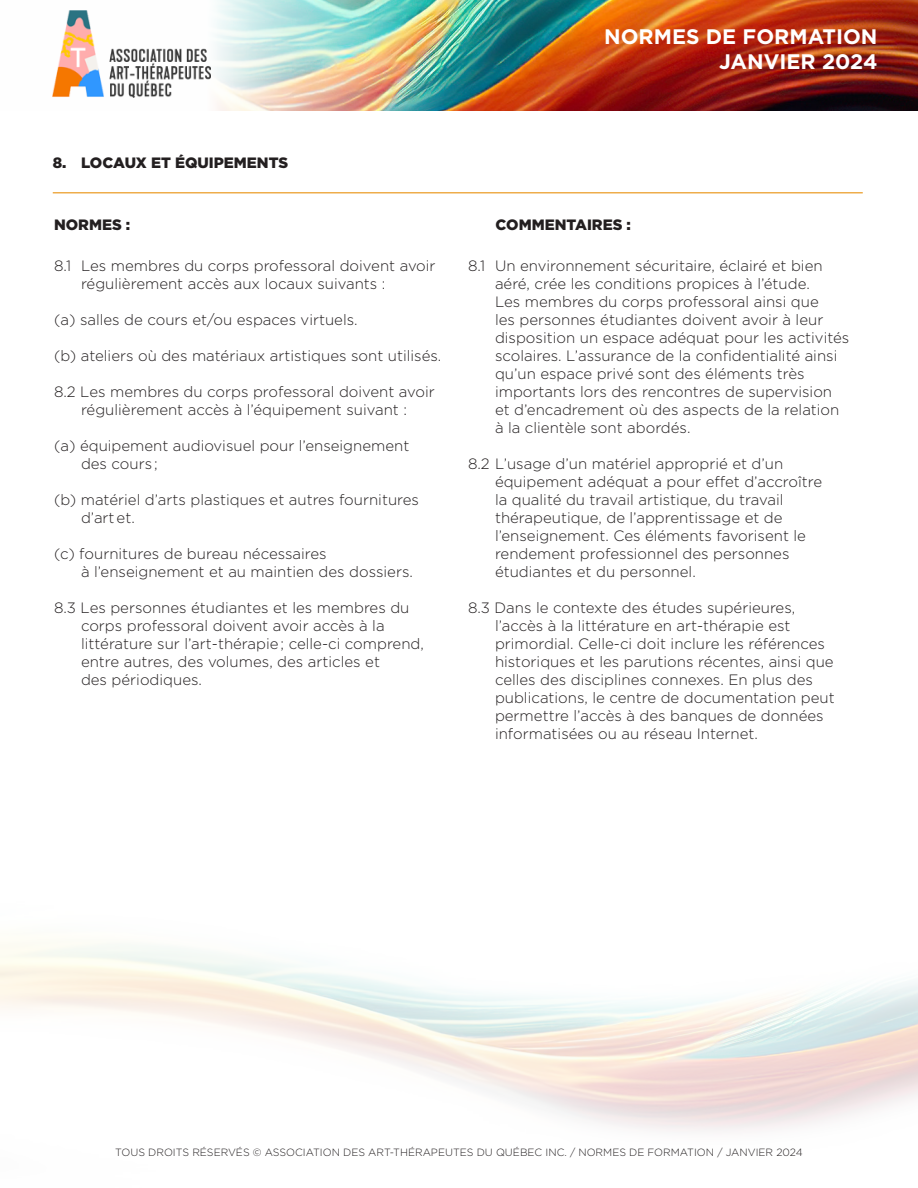
<style>
.page{position:relative;width:918px;height:1188px;background:#fff}
.page>*{position:absolute;margin:0;border:0;box-sizing:border-box;transform-origin:0 0}
.t1{font:700 21px/25.2px "Gotham";color:#fff;text-align:right}
.PARA_1{font:300 15px/18px "Gotham";color:#231f20}
.PARA_1-2{font:900 15px "Gotham";color:#231f20}
.t2{font:300 10.5px "Gotham";color:#231f20}
</style>
<div class="page">
<img style="left:52px;top:0;width:866px;height:110px">
<img style="left:53px;top:11px;width:158px;height:86px">
<hr style="left:53px;top:192px;width:810px;height:2px;background:#eead4b">
<p class="PARA_1-2" style="left:53px;top:152px;width:237px">8. LOCAUX ET ÉQUIPEMENTS</p>
<h1 class="t1" style="left:604px;top:24px;width:275px">NORMES DE FORMATION<br>JANVIER 2024</h1>
<p class="PARA_1-2" style="left:54px;top:215px;width:78px">NORMES :</p>
<p class="PARA_1-2" style="left:496px;top:215px;width:137px">COMMENTAIRES :</p>
<p class="PARA_1" style="left:81px;top:256px;width:356px;text-indent:-27px">8.1 Les membres du corps professoral doivent avoir régulièrement accès aux locaux suivants :</p>
<p class="PARA_1" style="left:54px;top:310px;width:305px">(a) salles de cours et/ou espaces virtuels.</p>
<p class="PARA_1" style="left:54px;top:346px;width:389px">(b) ateliers où des matériaux artistiques sont utilisés.</p>
<p class="PARA_1" style="left:54px;top:382px;width:382px;text-align:center">8.2 Les membres du corps professoral doivent avoir régulièrement accès à l’équipement suivant :</p>
<p class="PARA_1" style="left:81px;top:436px;width:330px;text-indent:-27px">(a) équipement audiovisuel pour l’enseignement des cours ;</p>
<p class="PARA_1" style="left:81px;top:490px;width:340px;text-indent:-27px">(b) matériel d’arts plastiques et autres fournitures d’art et.</p>
<p class="PARA_1" style="left:81px;top:544px;width:333px;text-indent:-27px">(c) fournitures de bureau nécessaires<br>à l’enseignement et au maintien des dossiers.</p>
<p class="PARA_1" style="left:81px;top:598px;width:344px;text-indent:-27px">8.3 Les personnes étudiantes et les membres du corps professoral doivent avoir accès à la littérature sur l’art-thérapie ; celle-ci comprend, entre autres, des volumes, des articles et<br>des périodiques.</p>
<p class="PARA_1" style="left:495px;top:256px;width:356px;text-indent:-27px">8.1 Un environnement sécuritaire, éclairé et bien aéré, crée les conditions propices à l’étude.<br>Les membres du corps professoral ainsi que<br>les personnes étudiantes doivent avoir à leur disposition un espace adéquat pour les activités scolaires. L’assurance de la confidentialité ainsi qu’un espace privé sont des éléments très importants lors des rencontres de supervision et d’encadrement où des aspects de la relation à la clientèle sont abordés.</p>
<p class="PARA_1" style="left:495px;top:454px;width:329px;text-indent:-27px">8.2 L’usage d’un matériel approprié et d’un équipement adéquat a pour effet d’accroître la qualité du travail artistique, du travail thérapeutique, de l’apprentissage et de l’enseignement. Ces éléments favorisent le rendement professionnel des personnes étudiantes et du personnel.</p>
<p class="PARA_1" style="left:495px;top:598px;width:341px;text-indent:-27px">8.3 Dans le contexte des études supérieures, l’accès à la littérature en art-thérapie est primordial. Celle-ci doit inclure les références historiques et les parutions récentes, ainsi que celles des disciplines connexes. En plus des publications, le centre de documentation peut permettre l’accès à des banques de données informatisées ou au réseau Internet.</p>
<p class="t2" style="left:115px;top:1146px;width:689px">TOUS DROITS RÉSERVÉS © ASSOCIATION DES ART-THÉRAPEUTES DU QUÉBEC INC. / NORMES DE FORMATION / JANVIER 2024</p>
</div>
